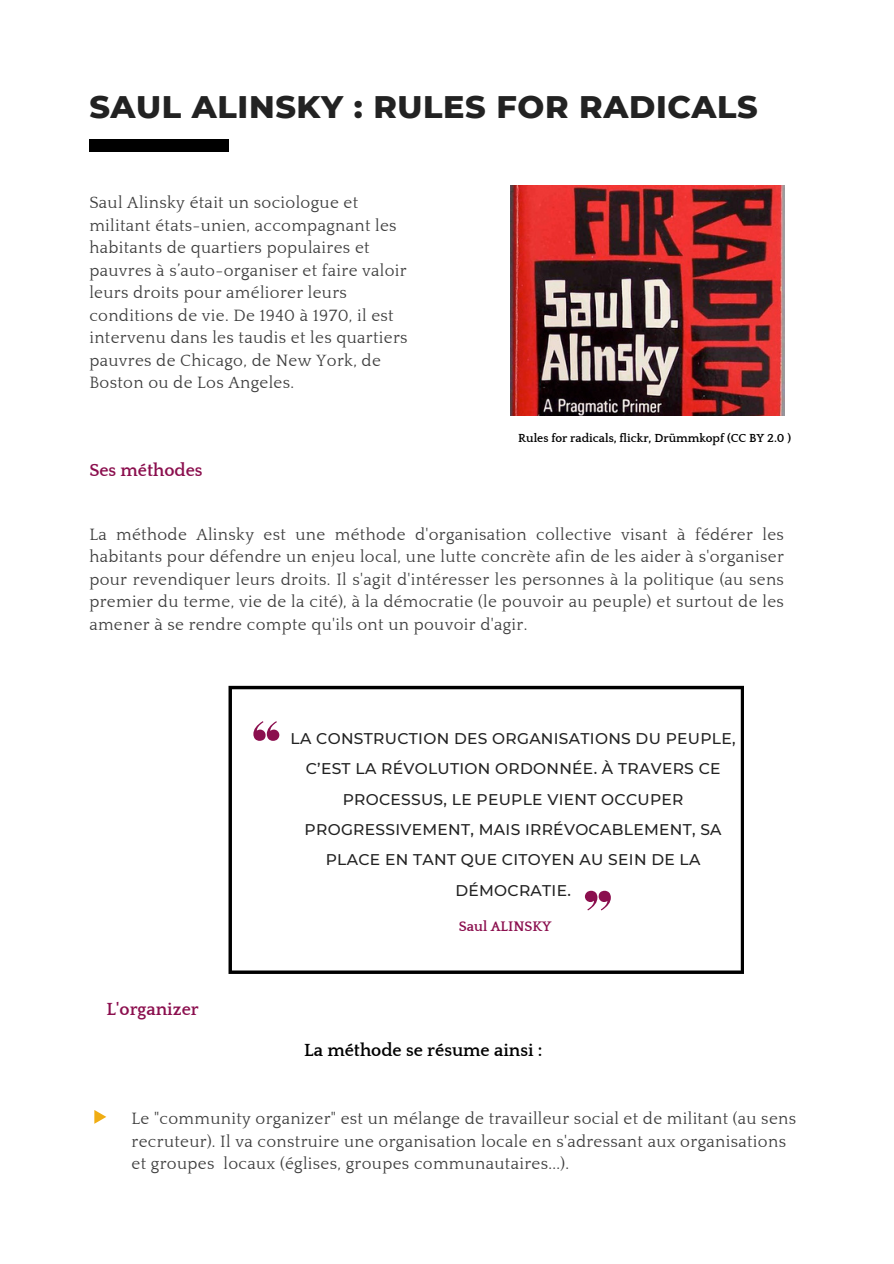
<style>
.page{position:relative;width:894px;height:1264px;background:#fff}
.page>*{position:absolute;margin:0;border:0;box-sizing:border-box;transform-origin:0 0}
.t1{font:800 31.8px "Montserrat";letter-spacing:.02em;color:#222}
.t2{font:700 18px "Quattrocento";color:#000}
.t3{font:700 18px "Quattrocento";color:#8b0f4e}
.t4{font:16.8px/22.5px "Quattrocento";letter-spacing:.02em;color:#3d3d3d}
.t5{font:500 15.45px/30.3px "Montserrat";letter-spacing:.02em;color:#222;text-align:center}
.t6{font:700 14.25px "Quattrocento";color:#8b0f4e}
.t7{font:700 12px "Quattrocento";color:#000}
</style>
<div class="page">
<svg style="left:228px;top:685px;width:516px;height:288px"></svg>
<div style="left:89px;top:140px;width:139px;height:12px;background:#000"></div>
<img style="left:510px;top:185px;width:274px;height:231px">
<svg style="left:94px;top:1110px;width:12px;height:13px"></svg>
<h3 class="t1" style="left:89px;top:87px;width:669px">SAUL ALINSKY : RULES FOR RADICALS</h3>
<h2 class="t4" style="left:89px;top:192px;width:320px">Saul Alinsky était un sociologue et militant états-unien, accompagnant les habitants de quartiers populaires et pauvres à s’auto-organiser et faire valoir leurs droits pour améliorer leurs conditions de vie. De 1940 à 1970, il est intervenu dans les taudis et les quartiers pauvres de Chicago, de New York, de Boston ou de Los Angeles.</h2>
<h1 class="t3" style="left:89px;top:461px;width:115px">Ses méthodes</h1>
<h4 class="t7" style="left:518px;top:432px;width:274px">Rules for radicals, flickr, Drümmkopf (CC BY 2.0 )</h4>
<p class="t4" style="left:89px;top:523px;width:696px;text-align:justify">La méthode Alinsky est une méthode d'organisation collective visant à fédérer les habitants pour défendre un enjeu local, une lutte concrète afin de les aider à s'organiser pour revendiquer leurs droits. Il s'agit d'intéresser les personnes à la politique (au sens premier du terme, vie de la cité), à la démocratie (le pouvoir au peuple) et surtout de les amener à se rendre compte qu'ils ont un pouvoir d'agir.</p>
<h2 class="t3" style="left:106px;top:999px;width:94px">L'organizer</h2>
<h3 class="t5" style="left:290px;top:723px;width:446px">LA CONSTRUCTION DES ORGANISATIONS DU PEUPLE, C’EST LA RÉVOLUTION ORDONNÉE. À TRAVERS CE PROCESSUS, LE PEUPLE VIENT OCCUPER PROGRESSIVEMENT, MAIS IRRÉVOCABLEMENT, SA PLACE EN TANT QUE CITOYEN AU SEIN DE LA DÉMOCRATIE.</h3>
<p class="t6" style="left:458px;top:919px;width:94px">Saul ALINSKY</p>
<p class="t2" style="left:304px;top:1040px;width:240px">La méthode se résume ainsi :</p>
<h5 class="t4" style="left:131px;top:1107px;width:666px">Le "community organizer" est un mélange de travailleur social et de militant (au sens recruteur). Il va construire une organisation locale en s'adressant aux organisations et groupes locaux (églises, groupes communautaires...).</h5>
</div>
